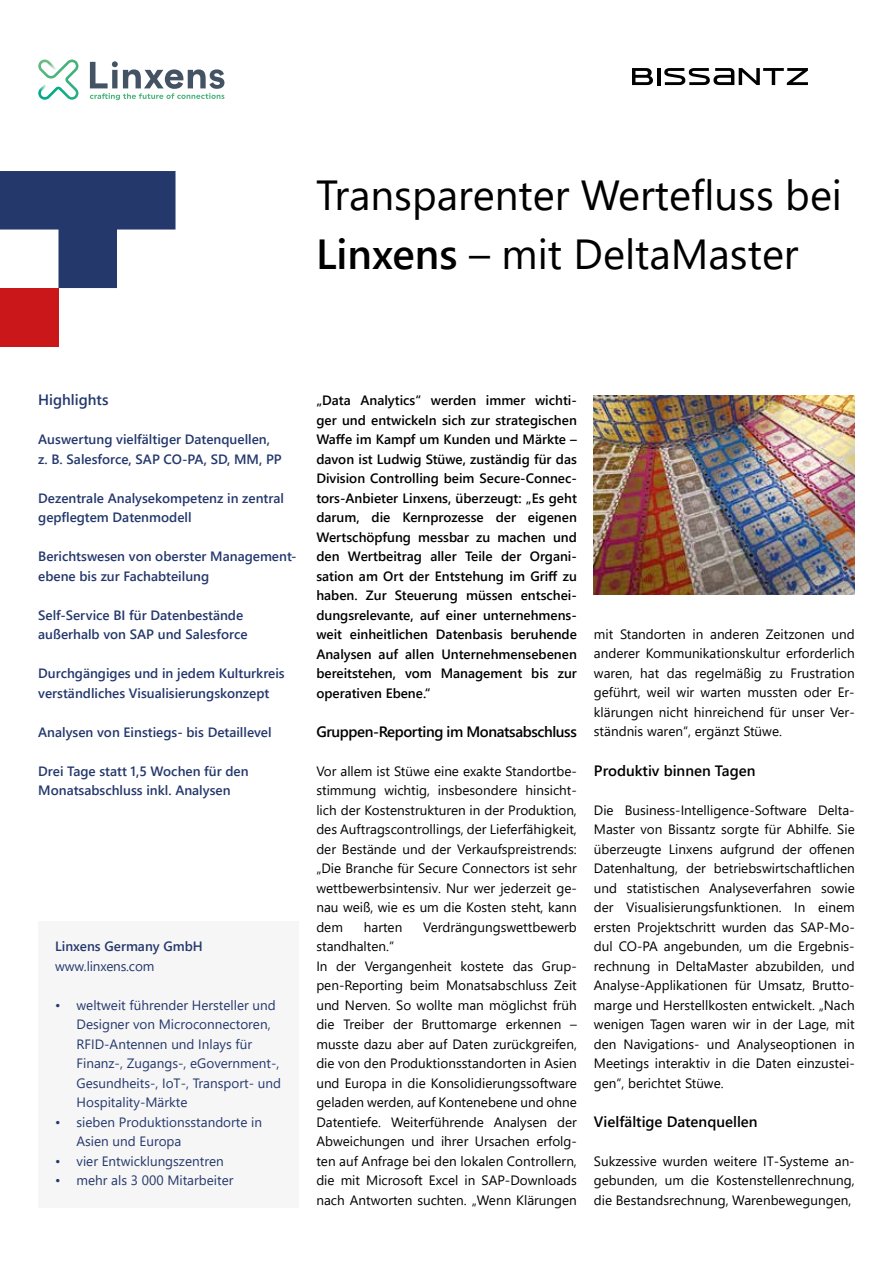
<style>
.page{position:relative;width:893px;height:1263px;background:#fff}
.page>*{position:absolute;margin:0;border:0;box-sizing:border-box;transform-origin:0 0}
.t1{font:42px/58.5px "Segoe UI";color:#000}
.t2{font:600 15px "Segoe UI";color:#000}
.t3{font:600 15px "Segoe UI";letter-spacing:-.025em;color:#000}
.t4{font:600 15px "Segoe UI";color:#24386c}
.t5{font:13.5px/19.5px "Segoe UI";color:#000;text-align:justify}
.t6{font:600 13.5px/19.5px "Segoe UI";color:#000;text-align:justify}
.t7{font:600 13.5px/19.5px "Segoe UI";color:#24386c}
.t8{font:13.5px/19.5px "Segoe UI";color:#24386c}
.s1{font-weight:600}
</style>
<div class="page">
<img style="left:594px;top:396px;width:261px;height:199px">
<svg style="left:90px;top:61px;width:134px;height:39px"></svg>
<svg style="left:38px;top:60px;width:40px;height:40px"></svg>
<svg style="left:0;top:171px;width:176px;height:117px"></svg>
<div style="left:0;top:288px;width:59px;height:59px;background:#ca181a"></div>
<div style="left:38px;top:921px;width:261px;height:287px;background:#f6f6f6"></div>
<svg style="left:664px;top:68px;width:144px;height:17px"></svg>
<hr style="left:657px;top:68px;width:3px;height:17px;background:#000">
<svg style="left:632px;top:68px;width:21px;height:17px"></svg>
<h1 class="t1" style="left:316px;top:162px;width:528px">Transparenter Wertefluss bei<br><span class="s1">Linxens</span> – mit DeltaMaster</h1>
<p class="t4" style="left:38px;top:386px;width:72px">Highlights</p>
<p class="t7" style="left:38px;top:428px;width:245px">Auswertung vielfältiger Datenquellen, z. B. Salesforce, SAP CO-PA, SD, MM, PP</p>
<p class="t7" style="left:38px;top:487px;width:247px">Dezentrale Analysekompetenz in zentral gepflegtem Datenmodell</p>
<p class="t7" style="left:38px;top:545px;width:260px">Berichtswesen von oberster Management&shy;ebene bis zur Fachabteilung</p>
<p class="t7" style="left:38px;top:604px;width:211px">Self-Service BI für Datenbestände außerhalb von SAP und Salesforce</p>
<p class="t7" style="left:38px;top:662px;width:248px">Durchgängiges und in jedem Kulturkreis verständliches Visualisierungskonzept</p>
<p class="t7" style="left:38px;top:721px;width:235px">Analysen von Einstiegs- bis Detaillevel</p>
<p class="t7" style="left:38px;top:760px;width:212px">Drei Tage statt 1,5 Wochen für den<br>Monatsabschluss inkl. Analysen</p>
<p class="t7" style="left:55px;top:935px;width:149px">Linxens Germany GmbH</p>
<p class="t8" style="left:55px;top:955px;width:101px">www.linxens.com</p>
<p class="t8" style="left:77px;top:994px;width:206px;text-indent:-21px">• weltweit führender Hersteller und<br>Designer von Microconnectoren,<br>RFID-Antennen und Inlays für<br>Finanz-, Zugangs-, eGovernment-,<br>Gesundheits-, IoT-, Transport- und<br>Hospitality-Märkte</p>
<p class="t8" style="left:77px;top:1111px;width:187px;text-indent:-21px">• sieben Produktionsstandorte in<br>Asien und Europa</p>
<p class="t8" style="left:55px;top:1150px;width:170px">• vier Entwicklungszentren</p>
<p class="t8" style="left:55px;top:1169px;width:180px">• mehr als 3 000 Mitarbeiter</p>
<p class="t6" style="left:316px;top:389px;width:262px">„Data Analytics“ werden immer wichti&shy;ger und entwickeln sich zur strategischen Waffe im Kampf um Kunden und Märkte – davon ist Ludwig Stüwe, zuständig für das Division Controlling beim Secure-Connec&shy;tors-Anbieter Linxens, überzeugt: „Es geht darum, die Kernprozesse der eigenen Wertschöpfung messbar zu machen und den Wertbeitrag aller Teile der Organi&shy;sation am Ort der Entstehung im Griff zu haben. Zur Steuerung müssen entschei&shy;dungsrelevante, auf einer unternehmens&shy;weit einheitlichen Datenbasis beruhende Analysen auf allen Unternehmensebenen bereitstehen, vom Management bis zur operativen Ebene.“</p>
<p class="t3" style="left:316px;top:717px;width:262px">Gruppen-Reporting im Monatsabschluss</p>
<p class="t5" style="left:316px;top:760px;width:262px">Vor allem ist Stüwe eine exakte Standortbe&shy;stimmung wichtig, insbesondere hinsicht&shy;lich der Kostenstrukturen in der Produktion, des Auftragscontrollings, der Lieferfähigkeit, der Bestände und der Verkaufspreistrends: „Die Branche für Secure Connectors ist sehr wettbewerbsintensiv. Nur wer jederzeit ge&shy;nau weiß, wie es um die Kosten steht, kann dem</p>
<p class="t5" style="left:364px;top:916px;width:40px">harten</p>
<p class="t5" style="left:423px;top:916px;width:155px">Verdrängungswettbewerb</p>
<p class="t5" style="left:316px;top:935px;width:262px;text-align:left">standhalten.“<br>In der Vergangenheit kostete das Grup&shy;pen-Reporting beim Monatsabschluss Zeit und Nerven. So wollte man möglichst früh die Treiber der Bruttomarge erkennen – musste dazu aber auf Daten zurückgreifen, die von den Produktionsstandorten in Asien und Europa in die Konsolidierungssoftware geladen werden, auf Kontenebene und ohne Datentiefe. Weiterführende Analysen der Abweichungen und ihrer Ursachen erfolg&shy;ten auf Anfrage bei den lokalen Controllern, die mit Microsoft Excel in SAP-Downloads nach Antworten suchten. „Wenn Klärungen</p>
<p class="t5" style="left:594px;top:623px;width:262px">mit Standorten in anderen Zeitzonen und anderer Kommunikationskultur erforderlich waren, hat das regelmäßig zu Frustration geführt, weil wir warten mussten oder Er&shy;klärungen nicht hinreichend für unser Ver&shy;ständnis waren“, ergänzt Stüwe.</p>
<p class="t2" style="left:594px;top:756px;width:163px">Produktiv binnen Tagen</p>
<p class="t5" style="left:594px;top:799px;width:262px">Die Business-Intelligence-Software Delta-Master von Bissantz sorgte für Abhilfe. Sie überzeugte Linxens aufgrund der offenen Datenhaltung, der betriebswirtschaftlichen und statistischen Analyseverfahren sowie der Visualisierungsfunktionen. In einem ersten Projektschritt wurden das SAP-Mo&shy;dul CO-PA angebunden, um die Ergebnis&shy;rechnung in DeltaMaster abzubilden, und Analyse-Applikationen für Umsatz, Brutto&shy;marge und Herstellkosten entwickelt. „Nach wenigen Tagen waren wir in der Lage, mit den Navigations- und Analyseoptionen in Meetings interaktiv in die Daten einzustei&shy;gen“, berichtet Stüwe.</p>
<p class="t2" style="left:594px;top:1107px;width:165px">Vielfältige Datenquellen</p>
<p class="t5" style="left:594px;top:1150px;width:262px">Sukzessive wurden weitere IT-Systeme an&shy;gebunden, um die Kostenstellenrechnung, die Bestandsrechnung, Warenbewegungen,</p>
</div>
